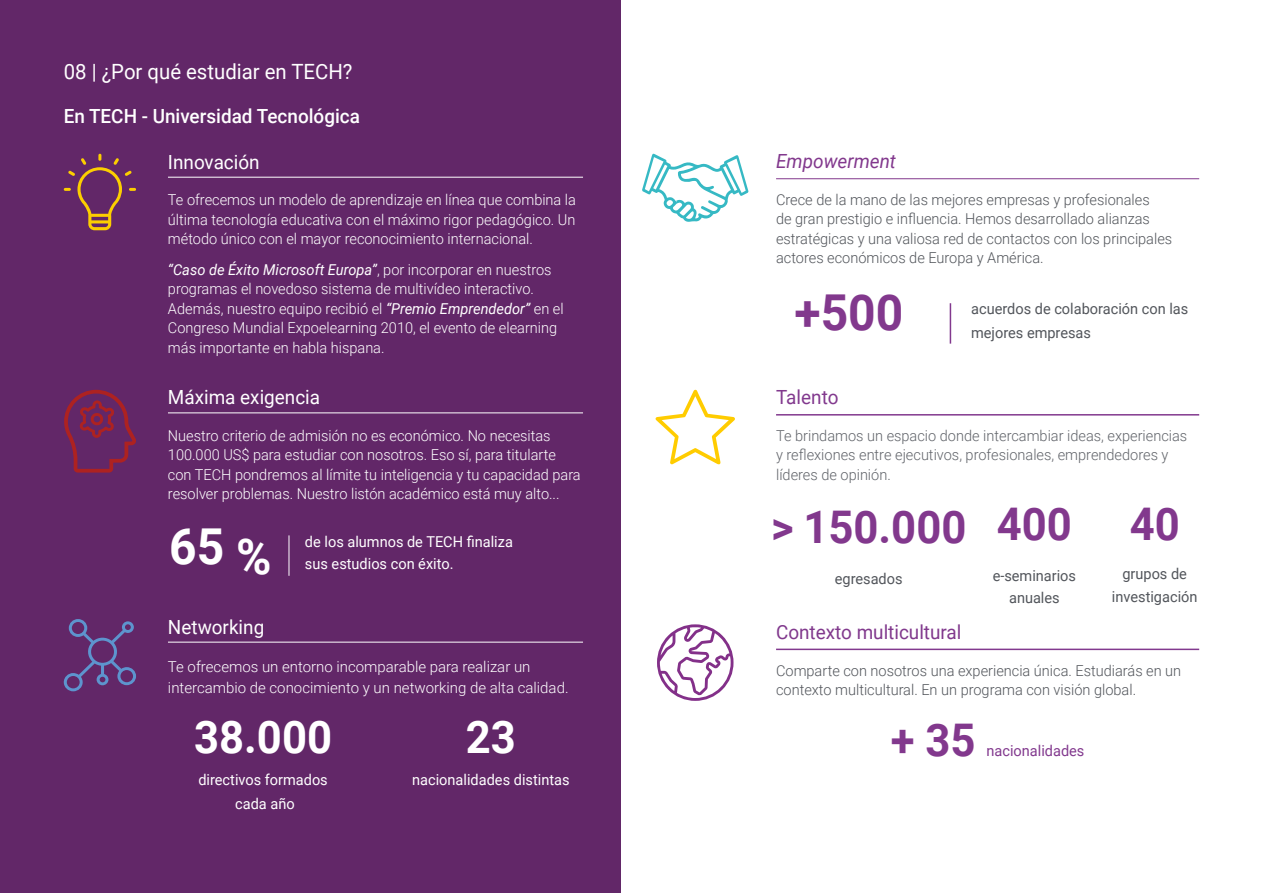
<style>
.page{position:relative;width:1263px;height:893px;background:#fff}
.page>*{position:absolute;margin:0;border:0;box-sizing:border-box;transform-origin:0 0}
.t1{font:700 49.5px "Roboto";color:#82388d}
.t2{font:700 49.5px "Roboto";color:#fff}
.t3{font:700 45px "Roboto";color:#82388d}
.t4{font:700 45px "Roboto";color:#fff}
.t5{font:21px "Roboto";color:#fff}
.t6{font:19.5px "Roboto";color:#fff}
.t7{font:500 19.5px "Roboto";color:#fff}
.t8{font:19.5px "Roboto";color:#81398d}
.t9{font:italic 19.5px "Roboto";color:#82388d}
.t10{font:19.5px "Roboto";color:#82398e}
.t11{font:300 15px/19.5px "Roboto";color:#fff}
.t12{font:300 15px/19.5px "Roboto";color:#52555b}
.t13{font:300 15px/19.5px "Roboto";color:#61646a}
.t14{font:15px/24px "Roboto";color:#fff;text-align:center}
.t15{font:15px/22.5px "Roboto";color:#52555b;text-align:center}
.t16{font:15px "Roboto";color:#82398e}
.s1{font-weight:400;font-style:italic}
</style>
<div class="page">
<div style="left:0;top:0;width:621px;height:893px;background:#622768"></div>
<hr style="left:1262px;top:344px;width:1px;height:549px;background:#622768">
<hr style="left:776px;top:178px;width:423px;height:1px;background:#82388d">
<hr style="left:950px;top:303px;width:1px;height:41px;background:#82398e">
<hr style="left:168px;top:642px;width:415px;height:1px;background:#fff">
<hr style="left:168px;top:177px;width:415px;height:1px;background:#fff">
<hr style="left:289px;top:535px;width:1px;height:41px;background:#fff">
<hr style="left:168px;top:412px;width:415px;height:1px;background:#fff">
<svg style="left:64px;top:390px;width:72px;height:83px"></svg>
<hr style="left:776px;top:649px;width:423px;height:1px;background:#82398e">
<hr style="left:776px;top:414px;width:423px;height:2px;background:#82398e">
<svg style="left:64px;top:154px;width:72px;height:76px"></svg>
<svg style="left:64px;top:619px;width:72px;height:72px"></svg>
<svg style="left:642px;top:154px;width:107px;height:68px"></svg>
<svg style="left:657px;top:624px;width:76px;height:77px"></svg>
<svg style="left:655px;top:390px;width:80px;height:74px"></svg>
<h3 class="t5" style="left:64px;top:57px;width:290px">08 | ¿Por qué estudiar en TECH?</h3>
<h3 class="t7" style="left:64px;top:102px;width:298px">En TECH - Universidad Tecnológica</h3>
<h3 class="t6" style="left:168px;top:148px;width:93px">Innovación</h3>
<p class="t11" style="left:168px;top:190px;width:410px;text-align:justify">Te ofrecemos un modelo de aprendizaje en línea que combina la última tecnología educativa con el máximo rigor pedagógico. Un método único con el mayor reconocimiento internacional.</p>
<p class="t11" style="left:168px;top:259px;width:397px"><span class="s1">“Caso de Éxito Microsoft Europa”</span>, por incorporar en nuestros programas el novedoso sistema de multivídeo interactivo.<br>Además, nuestro equipo recibió el <span class="s1">“Premio Emprendedor”</span> en el Congreso Mundial Expoelearning 2010, el evento de elearning más importante en habla hispana.</p>
<h3 class="t6" style="left:168px;top:384px;width:154px">Máxima exigencia</h3>
<p class="t11" style="left:168px;top:425px;width:414px">Nuestro criterio de admisión no es económico. No necesitas 100.000 US$ para estudiar con nosotros. Eso sí, para titularte con TECH pondremos al límite tu inteligencia y tu capacidad para resolver problemas. Nuestro listón académico está muy alto...</p>
<h1 class="t2" style="left:169px;top:512px;width:104px">65 %</h1>
<p class="t14" style="left:305px;top:529px;width:209px">de los alumnos de TECH finaliza</p>
<p class="t14" style="left:305px;top:551px;width:150px">sus estudios con éxito.</p>
<h3 class="t6" style="left:168px;top:613px;width:98px">Networking</h3>
<p class="t11" style="left:168px;top:655px;width:402px;line-height:21px">Te ofrecemos un entorno incomparable para realizar un intercambio de conocimiento y un networking de alta calidad.</p>
<h2 class="t4" style="left:194px;top:705px;width:139px">38.000</h2>
<p class="t14" style="left:198px;top:767px;width:131px">directivos formados cada año</p>
<h2 class="t4" style="left:466px;top:705px;width:52px">23</h2>
<p class="t14" style="left:412px;top:767px;width:159px">nacionalidades distintas</p>
<h3 class="t9" style="left:776px;top:148px;width:121px">Empowerment</h3>
<p class="t12" style="left:776px;top:189px;width:398px">Crece de la mano de las mejores empresas y profesionales<br>de gran prestigio e influencia. Hemos desarrollado alianzas estratégicas y una valiosa red de contactos con los principales actores económicos de Europa y América.</p>
<h1 class="t1" style="left:794px;top:277px;width:110px">+500</h1>
<p class="t15" style="left:971px;top:297px;width:219px">acuerdos de colaboración con las</p>
<p class="t15" style="left:971px;top:321px;width:121px">mejores empresas</p>
<h3 class="t10" style="left:776px;top:384px;width:64px">Talento</h3>
<p class="t13" style="left:776px;top:425px;width:413px">Te brindamos un espacio donde intercambiar ideas, experiencias y reflexiones entre ejecutivos, profesionales, emprendedores y líderes de opinión.</p>
<h2 class="t3" style="left:771px;top:496px;width:197px">&gt; 150.000</h2>
<p class="t15" style="left:835px;top:567px;width:69px">egresados</p>
<h2 class="t3" style="left:997px;top:492px;width:77px">400</h2>
<p class="t15" style="left:993px;top:564px;width:85px">e-seminarios anuales</p>
<h2 class="t3" style="left:1130px;top:492px;width:52px">40</h2>
<p class="t15" style="left:1112px;top:562px;width:87px">grupos de investigación</p>
<h3 class="t8" style="left:776px;top:618px;width:187px">Contexto multicultural</h3>
<p class="t12" style="left:776px;top:660px;width:407px">Comparte con nosotros una experiencia única. Estudiarás en un contexto multicultural. En un programa con visión global.</p>
<h2 class="t3" style="left:891px;top:709px;width:86px">+ 35</h2>
<p class="t16" style="left:986px;top:740px;width:99px">nacionalidades</p>
</div>
